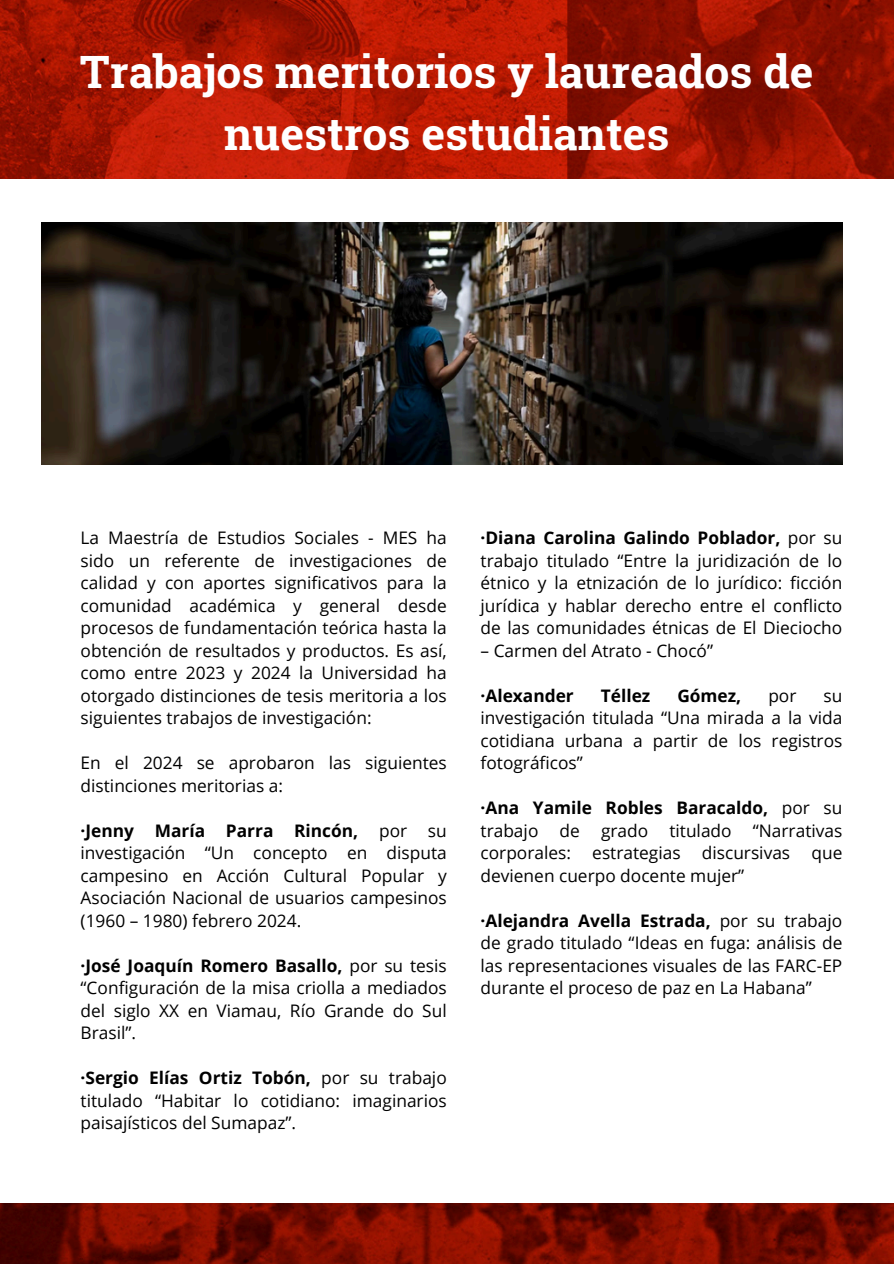
<style>
.page{position:relative;width:894px;height:1264px;background:#fff}
.page>*{position:absolute;margin:0;border:0;box-sizing:border-box;transform-origin:0 0}
.t1{font:700 44.55px/61.8px "Roboto Slab";color:#fff;text-align:center}
.t2{font:17.25px/22.5px "Open Sans";color:#000;text-align:justify}
.t3{font:700 17.25px "Open Sans";color:#000}
.s1{font-weight:700}
</style>
<div class="page">
<img style="left:0;top:0;width:893px;height:179px">
<img style="left:0;top:1203px;width:893px;height:60px">
<img style="left:42px;top:223px;width:799px;height:242px">
<p class="t1" style="left:80px;top:40px;width:735px">Trabajos meritorios y laureados de nuestros estudiantes</p>
<h1 class="t2" style="left:81px;top:526px;width:367px">La Maestría de Estudios Sociales - MES ha sido un referente de investigaciones de calidad y con aportes significativos para la comunidad académica y general desde procesos de fundamentación teórica hasta la obtención de resultados y productos. Es así, como entre 2023 y 2024 la Universidad ha otorgado distinciones de tesis meritoria a los siguientes trabajos de investigación:</h1>
<p class="t2" style="left:81px;top:751px;width:367px">En el 2024 se aprobaron las siguientes distinciones meritorias a:</p>
<p class="t2" style="left:81px;top:818px;width:367px"><span class="s1">·Jenny María Parra Rincón,</span> por su investigación “Un concepto en disputa campesino en Acción Cultural Popular y Asociación Nacional de usuarios campesinos (1960 – 1980) febrero 2024.</p>
<p class="t2" style="left:81px;top:953px;width:367px"><span class="s1">·José Joaquín Romero Basallo,</span> por su tesis “Configuración de la misa criolla a mediados del siglo XX en Viamau, Río Grande do Sul Brasil”.</p>
<p class="t2" style="left:81px;top:1066px;width:367px"><span class="s1">·Sergio Elías Ortiz Tobón,</span> por su trabajo titulado “Habitar lo cotidiano: imaginarios paisajísticos del Sumapaz”.</p>
<p class="t2" style="left:480px;top:526px;width:363px"><span class="s1">·Diana Carolina Galindo Poblador,</span> por su trabajo titulado “Entre la juridización de lo étnico y la etnización de lo jurídico: ficción jurídica y hablar derecho entre el conflicto de las comunidades étnicas de El Dieciocho</p>
<p class="t2" style="left:480px;top:638px;width:234px">– Carmen del Atrato - Chocó”</p>
<p class="t3" style="left:480px;top:683px;width:95px">·Alexander</p>
<p class="t3" style="left:600px;top:683px;width:51px">Téllez</p>
<p class="t3" style="left:677px;top:683px;width:65px">Gómez,</p>
<p class="t2" style="left:768px;top:683px;width:30px">por</p>
<p class="t2" style="left:480px;top:683px;width:363px;text-indent:343px">su investigación titulada “Una mirada a la vida cotidiana urbana a partir de los registros fotográficos”</p>
<p class="t2" style="left:480px;top:796px;width:363px"><span class="s1">·Ana Yamile Robles Baracaldo,</span> por su trabajo de grado titulado “Narrativas corporales: estrategias discursivas que devienen cuerpo docente mujer”</p>
<p class="t2" style="left:480px;top:908px;width:363px"><span class="s1">·Alejandra Avella Estrada,</span> por su trabajo de grado titulado “Ideas en fuga: análisis de las representaciones visuales de las FARC-EP durante el proceso de paz en La Habana”</p>
</div>
